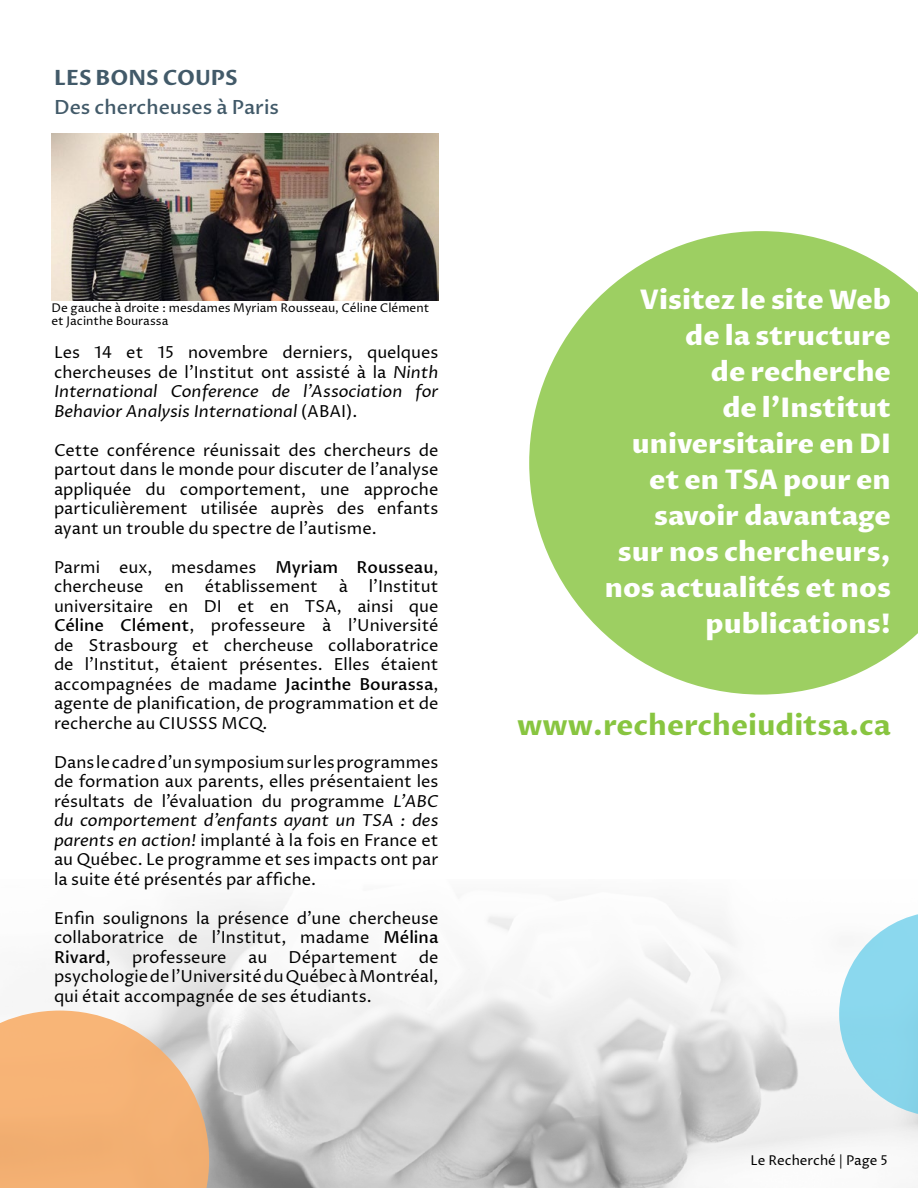
<style>
.page{position:relative;width:918px;height:1188px;background:#fff}
.page>*{position:absolute;margin:0;border:0;box-sizing:border-box;transform-origin:0 0}
.t1{font:700 28.5px "Proza Libre";color:#88c540}
.t2{font:800 27px/36px "Proza Libre";color:#fff;text-align:right}
.t3{font:700 21px "Proza Libre";color:#425a69}
.t4{font:500 19.5px "Proza Libre";color:#425a69}
.t5{font:16.5px/19.5px "Proza Libre";color:#000;text-align:justify}
.t6{font:13.5px "Proza Libre";color:#000}
.t7{font:12px/13.5px "Proza Libre";color:#000}
.s1{font-style:italic}
.s2{font-weight:500}
</style>
<div class="page">
<svg style="left:0;top:899px;width:918px;height:289px"></svg>
<svg style="left:529px;top:231px;width:389px;height:464px;fill:#9dcf62"></svg>
<img style="left:51px;top:134px;width:387px;height:166px">
<p class="t3" style="left:54px;top:64px;width:185px">LES BONS COUPS</p>
<p class="t4" style="left:54px;top:95px;width:227px">Des chercheuses à Paris</p>
<p class="t7" style="left:51px;top:301px;width:379px">De gauche à droite : mesdames Myriam Rousseau, Céline Clément et Jacinthe Bourassa</p>
<p class="t5" style="left:54px;top:343px;width:386px">Les 14 et 15 novembre derniers, quelques chercheuses de l’Institut ont assisté à la <span class="s1">Ninth International Conference de l’Association for Behavior Analysis International</span> (ABAI).</p>
<p class="t5" style="left:54px;top:440px;width:386px">Cette conférence réunissait des chercheurs de partout dans le monde pour discuter de l’analyse appliquée du comportement, une approche particulièrement utilisée auprès des enfants ayant un trouble du spectre de l’autisme.</p>
<p class="t5" style="left:54px;top:557px;width:386px">Parmi eux, mesdames <span class="s2">Myriam Rousseau</span>, chercheuse</p>
<p class="t5" style="left:54px;top:577px;width:386px;text-indent:315px">l’Institut universitaire en DI et en TSA, ainsi que <span class="s2">Céline Clément</span>, professeure à l’Université de Strasbourg et chercheuse collaboratrice de l’Institut, étaient présentes. Elles étaient accompagnées de madame <span class="s2">Jacinthe Bourassa</span>, agente de planification, de programmation et de recherche au CIUSSS MCQ.</p>
<p class="t5" style="left:54px;top:752px;width:386px">Dans le cadre d’un symposium sur les programmes de formation aux parents, elles présentaient les résultats de l’évaluation du programme <span class="s1">L’ABC du comportement d’enfants ayant un TSA : des parents en action!</span> implanté à la fois en France et au Québec. Le programme et ses impacts ont par la suite été présentés par affiche.</p>
<p class="t5" style="left:54px;top:908px;width:386px">Enfin soulignons la présence d’une chercheuse collaboratrice de l’Institut, madame <span class="s2">Mélina Rivard</span>,</p>
<p class="t5" style="left:164px;top:577px;width:21px">en</p>
<p class="t5" style="left:205px;top:577px;width:115px">établissement</p>
<p class="t5" style="left:339px;top:577px;width:11px">à</p>
<p class="t5" style="left:132px;top:947px;width:96px">professeure</p>
<p class="t5" style="left:248px;top:947px;width:21px">au</p>
<p class="t5" style="left:289px;top:947px;width:110px">Département</p>
<p class="t5" style="left:54px;top:947px;width:386px;text-indent:365px">de psychologie de l’Université du Québec à Montréal, qui était accompagnée de ses étudiants.</p>
<h2 class="t2" style="left:605px;top:283px;width:288px">Visitez le site Web de la structure<br>de recherche<br>de l’Institut universitaire en DI et en TSA pour en savoir davantage sur nos chercheurs, nos actualités et nos publications!</h2>
<h1 class="t1" style="left:517px;top:707px;width:375px">www.rechercheiuditsa.ca</h1>
<p class="t6" style="left:751px;top:1153px;width:139px">Le Recherché | Page 5</p>
</div>
